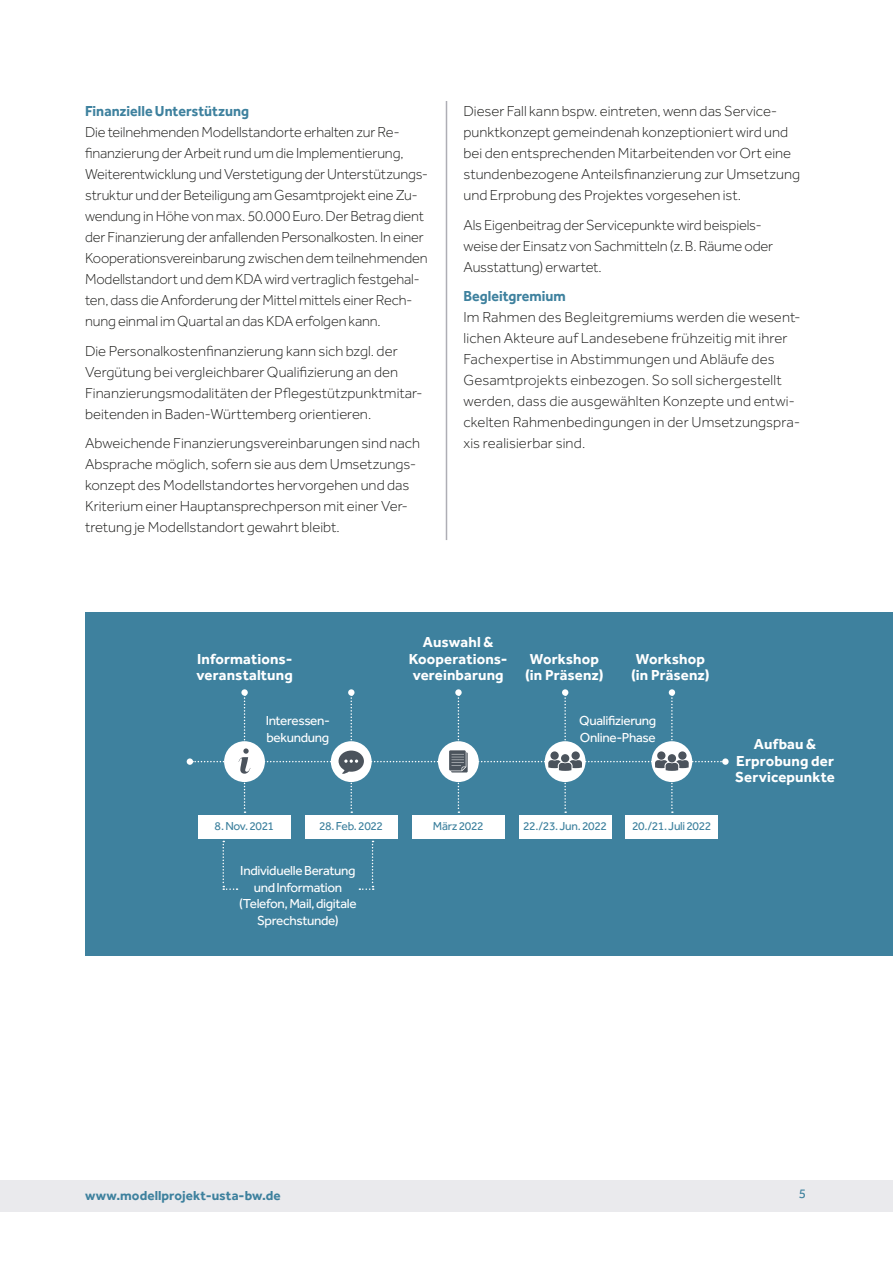
<style>
.page{position:relative;width:893px;height:1263px;background:#fff}
.page>*{position:absolute;margin:0;border:0;box-sizing:border-box;transform-origin:0 0}
.t1{font:300 15px/21px "Effra";letter-spacing:-.005em;color:#1d1d1b}
.t2{font:700 15px/16.5px "Effra";letter-spacing:.01em;color:#fff;text-align:center}
.t3{font:700 15px "Effra";color:#3e819e;scale:.95 1}
.t4{font:13.5px/16.5px "Effra";letter-spacing:-.025em;color:#fff}
.t5{font:700 13.5px "Effra";letter-spacing:.005em;color:#3e819e}
.t6{font:13.5px "Effra";color:#3e819e}
.t7{font:12px "Effra";letter-spacing:-.03em;color:#3e819e}
</style>
<div class="page">
<div style="left:85px;top:612px;width:808px;height:344px;background:#3e819e"></div>
<div style="left:198px;top:815px;width:93px;height:23px;background:#fff"></div>
<div style="left:305px;top:815px;width:93px;height:23px;background:#fff"></div>
<div style="left:412px;top:815px;width:93px;height:23px;background:#fff"></div>
<div style="left:519px;top:815px;width:92px;height:23px;background:#fff"></div>
<div style="left:625px;top:815px;width:93px;height:23px;background:#fff"></div>
<div style="left:722px;top:758px;width:7px;height:7px;background:#fff;border-radius:50%"></div>
<div style="left:187px;top:758px;width:6px;height:7px;background:#fff;border-radius:50%"></div>
<div style="left:241px;top:689px;width:7px;height:7px;background:#fff;border-radius:50%"></div>
<div style="left:348px;top:689px;width:6px;height:7px;background:#fff;border-radius:50%"></div>
<div style="left:455px;top:689px;width:7px;height:7px;background:#fff;border-radius:50%"></div>
<div style="left:562px;top:689px;width:6px;height:7px;background:#fff;border-radius:50%"></div>
<div style="left:669px;top:689px;width:6px;height:7px;background:#fff;border-radius:50%"></div>
<svg style="left:359px;top:841px;width:15px;height:49px"></svg>
<svg style="left:223px;top:841px;width:15px;height:49px"></svg>
<svg style="left:192px;top:694px;width:532px;height:119px"></svg>
<div style="left:0;top:1181px;width:893px;height:31px;background:#eaeaed"></div>
<hr style="left:446px;top:101px;width:1px;height:439px;background:#aeaeb5">
<p class="t3" style="left:85px;top:102px;width:174px">Finanzielle Unterstützung</p>
<p class="t1" style="left:85px;top:122px;width:345px">Die teilnehmenden Modellstandorte erhalten zur Re&shy;finanzierung der Arbeit rund um die Implementierung, Weiterentwicklung und Verstetigung der Unterstützungs&shy;struktur und der Beteiligung am Gesamtprojekt eine Zu&shy;wendung in Höhe von max. 50.000 Euro. Der Betrag dient der Finanzierung der anfallenden Personalkosten. In einer Kooperationsvereinbarung zwischen dem teilnehmenden Modellstandort und dem KDA wird vertraglich festgehal&shy;ten, dass die Anforderung der Mittel mittels einer Rech&shy;nung einmal im Quartal an das KDA erfolgen kann.</p>
<p class="t1" style="left:85px;top:340px;width:339px">Die Personalkostenfinanzierung kann sich bzgl. der Vergütung bei vergleichbarer Qualifizierung an den Finanzierungsmodalitäten der Pflegestützpunktmitar&shy;beitenden in Baden-Württemberg orientieren.</p>
<p class="t1" style="left:85px;top:433px;width:337px">Abweichende Finanzierungsvereinbarungen sind nach Absprache möglich, sofern sie aus dem Umsetzungs&shy;konzept des Modellstandortes hervorgehen und das Kriterium einer Hauptansprechperson mit einer Ver&shy;tretung je Modellstandort gewahrt bleibt.</p>
<p class="t1" style="left:463px;top:101px;width:338px">Dieser Fall kann bspw. eintreten, wenn das Service&shy;punktkonzept gemeindenah konzeptioniert wird und bei den entsprechenden Mitarbeitenden vor Ort eine stundenbezogene Anteilsfinanzierung zur Umsetzung und Erprobung des Projektes vorgesehen ist.</p>
<p class="t1" style="left:463px;top:214px;width:311px">Als Eigenbeitrag der Servicepunkte wird beispiels&shy;weise der Einsatz von Sachmitteln (z.B. Räume oder<br>Ausstattung) erwartet.</p>
<p class="t3" style="left:463px;top:287px;width:109px">Begleitgremium</p>
<p class="t1" style="left:463px;top:307px;width:339px">Im Rahmen des Begleitgremiums werden die wesent&shy;lichen Akteure auf Landesebene frühzeitig mit ihrer Fachexpertise in Abstimmungen und Abläufe des Gesamtprojekts einbezogen. So soll sichergestellt werden, dass die ausgewählten Konzepte und entwi&shy;ckelten Rahmenbedingungen in der Umsetzungspra&shy;xis realisierbar sind.</p>
<p class="t2" style="left:409px;top:634px;width:98px">Auswahl &amp;<br>Kooperations&shy;vereinbarung</p>
<p class="t2" style="left:197px;top:650px;width:98px;text-align:left">Informations&shy;veranstaltung</p>
<p class="t2" style="left:525px;top:650px;width:80px">Workshop (in Präsenz)</p>
<p class="t2" style="left:631px;top:650px;width:80px">Workshop (in Präsenz)</p>
<p class="t4" style="left:266px;top:712px;width:66px">Interessen&shy;bekundung</p>
<p class="t4" style="left:579px;top:712px;width:79px">Qualifizierung<br>Online-Phase</p>
<p class="t7" style="left:215px;top:819px;width:61px">8. Nov. 2021</p>
<p class="t7" style="left:319px;top:819px;width:65px">28. Feb. 2022</p>
<p class="t7" style="left:433px;top:819px;width:52px">März 2022</p>
<p class="t7" style="left:523px;top:819px;width:85px">22./23. Jun. 2022</p>
<p class="t7" style="left:632px;top:819px;width:81px">20./21. Juli 2022</p>
<p class="t4" style="left:239px;top:862px;width:119px;text-align:center">Individuelle Beratung und Information (Telefon, Mail, digitale<br>Sprechstunde)</p>
<p class="t2" style="left:735px;top:736px;width:101px">Aufbau &amp;<br>Erprobung der<br>Servicepunkte</p>
<p class="t5" style="left:85px;top:1187px;width:197px">www.modellprojekt-usta-bw.de</p>
<p class="t6" style="left:799px;top:1185px;width:9px">5</p>
</div>
